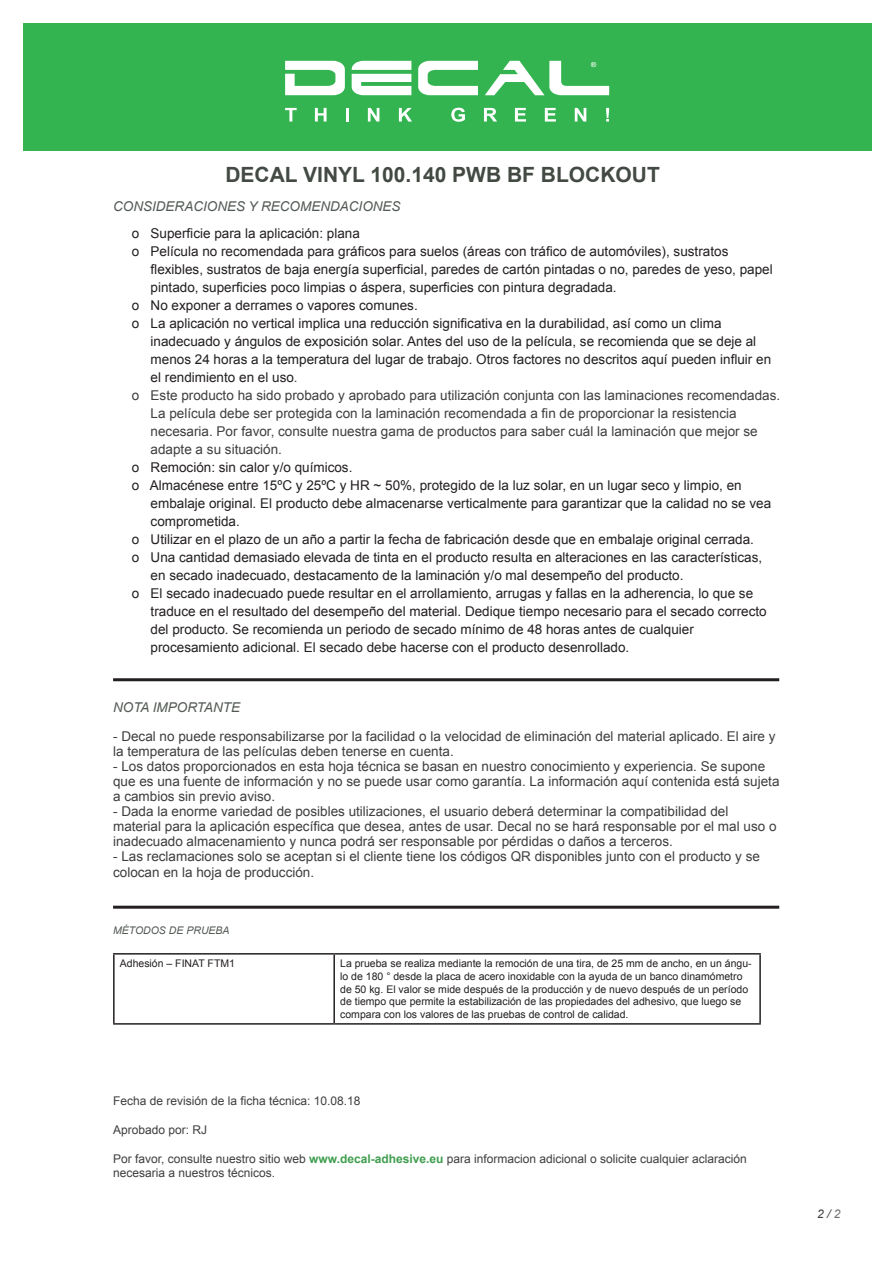
<style>
.page{position:relative;width:893px;height:1263px;background:#fff}
.page>*{position:absolute;margin:0;border:0;box-sizing:border-box;transform-origin:0 0}
.t1{font:700 21px "Arial";color:#424a43}
.t2{font:13.5px "Arial";color:#231f20}
.t3{font:13.5px/15px "Arial";color:#3e3e3f}
.t4{font:italic 13.5px "Arial";color:#535a54}
.t5{font:12px/14.4px "Arial";color:#3e3e3f}
.t6{font:italic 12px "Arial";color:#3e3e3f}
.t7{font:10.5px/12.6px "Arial";color:#231f20}
.t8{font:italic 10.5px "Arial";color:#535a54}
.s1{color:#3e3e3f}
.s2{font-weight:700;color:#3f9e4f}
.s3{color:#6c6d70}
</style>
<div class="page">
<hr style="left:113px;top:678px;width:666px;height:3px;background:#231f20">
<hr style="left:113px;top:906px;width:666px;height:3px;background:#231f20">
<hr style="left:113px;top:953px;width:221px;height:1px;background:#231f20">
<hr style="left:113px;top:954px;width:2px;height:69px;background:#231f20">
<hr style="left:334px;top:953px;width:427px;height:1px;background:#231f20">
<hr style="left:333px;top:954px;width:2px;height:69px;background:#231f20">
<hr style="left:759px;top:954px;width:2px;height:69px;background:#231f20">
<hr style="left:113px;top:1023px;width:221px;height:2px;background:#231f20">
<hr style="left:334px;top:1023px;width:427px;height:2px;background:#231f20">
<div style="left:23px;top:23px;width:848px;height:128px;background:#33b450"></div>
<svg style="left:285px;top:61px;width:60px;height:34px"></svg>
<svg style="left:352px;top:61px;width:59px;height:34px"></svg>
<svg style="left:418px;top:61px;width:60px;height:34px"></svg>
<svg style="left:485px;top:61px;width:124px;height:34px"></svg>
<svg style="left:285px;top:108px;width:12px;height:14px"></svg>
<svg style="left:315px;top:108px;width:12px;height:14px"></svg>
<hr style="left:346px;top:108px;width:3px;height:14px;background:#fff">
<svg style="left:368px;top:108px;width:11px;height:14px"></svg>
<svg style="left:399px;top:108px;width:13px;height:14px"></svg>
<svg style="left:451px;top:108px;width:14px;height:14px"></svg>
<svg style="left:484px;top:108px;width:13px;height:14px"></svg>
<svg style="left:515px;top:108px;width:11px;height:14px"></svg>
<svg style="left:545px;top:108px;width:11px;height:14px"></svg>
<svg style="left:575px;top:108px;width:11px;height:14px"></svg>
<svg style="left:606px;top:108px;width:3px;height:14px"></svg>
<h1 class="t1" style="left:225px;top:160px;width:436px">DECAL VINYL 100.140 PWB BF BLOCKOUT</h1>
<p class="t4" style="left:113px;top:197px;width:289px">CONSIDERACIONES Y RECOMENDACIONES</p>
<p class="t2" style="left:132px;top:224px;width:230px">o Superficie para la aplicación: plana</p>
<p class="t2" style="left:132px;top:242px;width:598px">o Película no recomendada para gráficos para suelos (áreas con tráfico de automóviles), sustratos</p>
<p class="t2" style="left:151px;top:260px;width:624px">flexibles, sustratos de baja energía superficial, paredes de cartón pintadas o no, paredes de yeso, papel</p>
<p class="t2" style="left:151px;top:278px;width:467px">pintado, superficies poco limpias o áspera, superficies con pintura degradada.</p>
<p class="t2" style="left:132px;top:296px;width:287px">o No exponer a derrames o vapores comunes.</p>
<p class="t2" style="left:132px;top:314px;width:591px">o La aplicación no vertical implica una reducción significativa en la durabilidad, así como un clima</p>
<p class="t2" style="left:151px;top:332px;width:607px">inadecuado y ángulos de exposición solar. Antes del uso de la película, se recomienda que se deje al</p>
<p class="t2" style="left:151px;top:350px;width:622px">menos 24 horas a la temperatura del lugar de trabajo. Otros factores no descritos aquí pueden influir en</p>
<p class="t2" style="left:151px;top:368px;width:149px">el rendimiento en el uso<span class="s1">.</span></p>
<p class="t3" style="left:132px;top:388px;width:650px">o Este producto ha sido probado y aprobado para utilización conjunta con las laminaciones recomendadas.</p>
<p class="t3" style="left:151px;top:406px;width:588px">La película debe ser protegida con la laminación recomendada a fin de proporcionar la resistencia</p>
<p class="t3" style="left:151px;top:424px;width:609px">necesaria. Por favor, consulte nuestra gama de productos para saber cuál la laminación que mejor se</p>
<p class="t3" style="left:151px;top:442px;width:133px">adapte a su situación.</p>
<p class="t2" style="left:132px;top:458px;width:222px">o Remoción: sin calor y/o químicos.</p>
<p class="t2" style="left:132px;top:476px;width:611px">o Almacénese entre 15ºC y 25ºC y HR ~ 50%, protegido de la luz solar, en un lugar seco y limpio, en</p>
<p class="t2" style="left:151px;top:494px;width:622px">embalaje original. El producto debe almacenarse verticalmente para garantizar que la calidad no se vea</p>
<p class="t2" style="left:151px;top:512px;width:91px">comprometida.</p>
<p class="t2" style="left:132px;top:530px;width:624px">o Utilizar en el plazo de un año a partir la fecha de fabricación desde que en embalaje original cerrada.</p>
<p class="t2" style="left:132px;top:548px;width:632px">o Una cantidad demasiado elevada de tinta en el producto resulta en alteraciones en las características,</p>
<p class="t2" style="left:151px;top:566px;width:534px">en secado inadecuado, destacamento de la laminación y/o mal desempeño del producto.</p>
<p class="t2" style="left:132px;top:584px;width:623px">o El secado inadecuado puede resultar en el arrollamiento, arrugas y fallas en la adherencia, lo que se</p>
<p class="t2" style="left:151px;top:602px;width:618px">traduce en el resultado del desempeño del material. Dedique tiempo necesario para el secado correcto</p>
<p class="t2" style="left:151px;top:620px;width:545px">del producto. Se recomienda un periodo de secado mínimo de 48 horas antes de cualquier</p>
<p class="t2" style="left:151px;top:638px;width:480px">procesamiento adicional. El secado debe hacerse con el producto desenrollado.</p>
<p class="t4" style="left:113px;top:699px;width:129px">NOTA IMPORTANTE</p>
<p class="t3" style="left:113px;top:728px;width:664px">- Decal no puede responsabilizarse por la facilidad o la velocidad de eliminación del material aplicado. El aire y la temperatura de las películas deben tenerse en cuenta.</p>
<p class="t3" style="left:113px;top:758px;width:668px">- Los datos proporcionados en esta hoja técnica se basan en nuestro conocimiento y experiencia. Se supone que es una fuente de información y no se puede usar como garantía. La información aquí contenida está sujeta a cambios sin previo aviso.</p>
<p class="t3" style="left:113px;top:803px;width:665px">- Dada la enorme variedad de posibles utilizaciones, el usuario deberá determinar la compatibilidad del material para la aplicación específica que desea, antes de usar. Decal no se hará responsable por el mal uso o inadecuado almacenamiento y nunca podrá ser responsable por pérdidas o daños a terceros.</p>
<p class="t3" style="left:113px;top:848px;width:648px;line-height:16.2px">- Las reclamaciones solo se aceptan si el cliente tiene los códigos QR disponibles junto con el producto y se colocan en la hoja de producción.</p>
<p class="t8" style="left:113px;top:923px;width:118px">MÉTODOS DE PRUEBA</p>
<p class="t7" style="left:120px;top:957px;width:117px">Adhesión – FINAT FTM1</p>
<p class="t7" style="left:340px;top:957px;width:413px">La prueba se realiza mediante la remoción de una tira, de 25 mm de ancho, en un ángu&shy;lo de 180 ° desde la placa de acero inoxidable con la ayuda de un banco dinamómetro de 50 kg. El valor se mide después de la producción y de nuevo después de un período de tiempo que permite la estabilización de las propiedades del adhesivo, que luego se compara con los valores de las pruebas de control de calidad.</p>
<p class="t5" style="left:113px;top:1094px;width:249px">Fecha de revisión de la ficha técnica: 10.08.18</p>
<p class="t5" style="left:113px;top:1122px;width:96px">Aprobado por: RJ</p>
<p class="t5" style="left:113px;top:1151px;width:635px">Por favor, consulte nuestro sitio web <span class="s2">www.decal-adhesive.eu</span> para informacion adicional o solicite cualquier aclaración necesaria a nuestros técnicos.</p>
<p class="t6" style="left:817px;top:1206px;width:25px">2 / <span class="s3">2</span></p>
</div>
